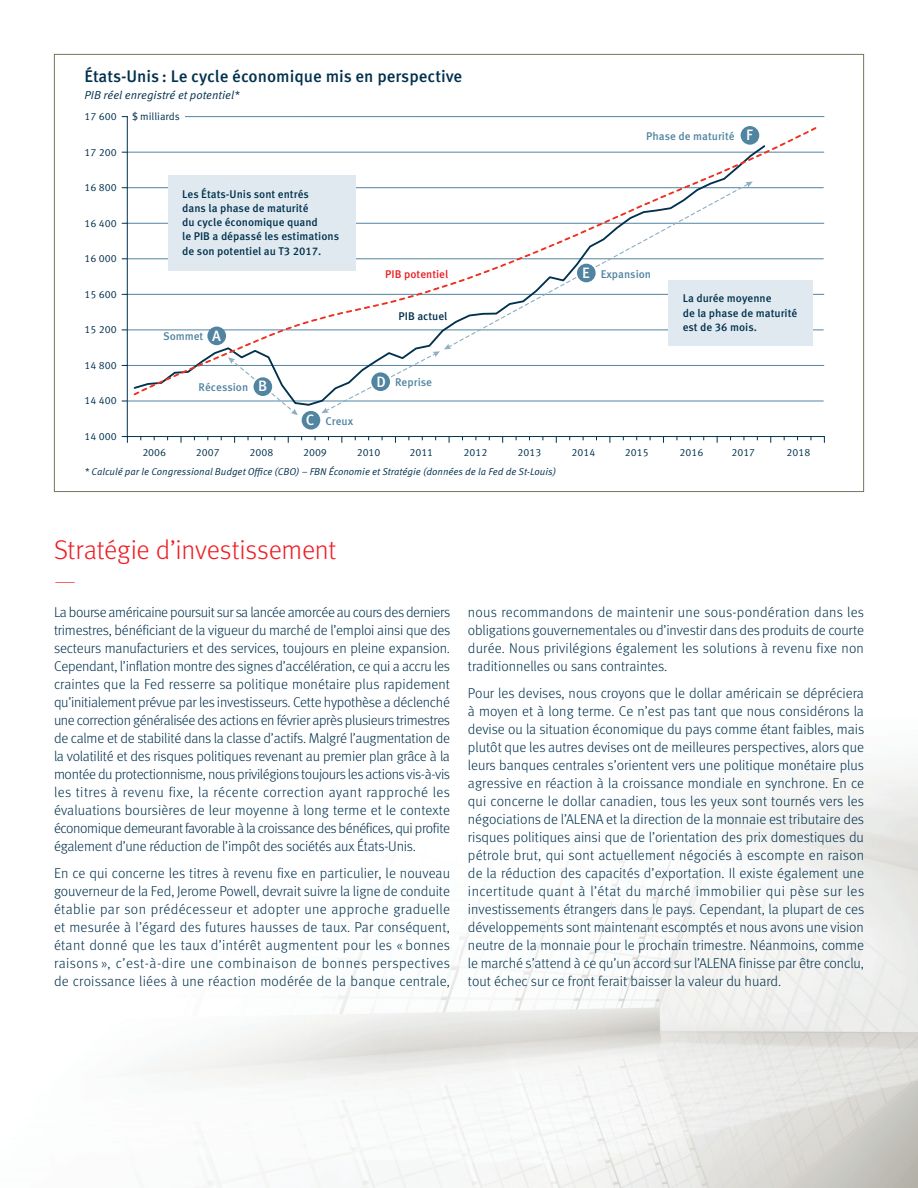
<style>
.page{position:relative;width:918px;height:1188px;background:#fff}
.page>*{position:absolute;margin:0;border:0;box-sizing:border-box;transform-origin:0 0}
.t1{font:300 27px "Meta OT";letter-spacing:-.01em;color:#ee1d23}
.t2{font:100 27px "Meta OT";color:#ee1d23}
.t3{font:500 16.8px "Meta OT";color:#00314d}
.t4{font:500 15px "Meta OT";color:#fff}
.t5{font:300 14.25px/18px "Meta OT";color:#00314d;text-align:justify}
.t6{font:11.55px "Meta OT Norm Ita";color:#00314d}
.t7{font:500 11.1px/14.2px "Meta OT";color:#00314d}
.t8{font:500 11.1px "Meta OT";color:#5084a0}
.t9{font:500 11.1px "Meta OT";color:#ee1d23}
.t10{font:10.5px "Meta OT Norm";color:#00314d}
.t11{font:9.9px "Meta OT Norm Ita";color:#00314d}
.s1{font-size:15px;color:#fff}
</style>
<div class="page">
<img style="left:145px;top:768px;width:773px;height:420px">
<hr style="left:127px;top:365px;width:697px;height:1px;background:#5085a1">
<hr style="left:127px;top:294px;width:697px;height:1px;background:#5085a1">
<hr style="left:127px;top:223px;width:697px;height:1px;background:#5085a1">
<hr style="left:127px;top:187px;width:697px;height:1px;background:#5085a1">
<hr style="left:127px;top:152px;width:697px;height:1px;background:#5085a1">
<hr style="left:185px;top:116px;width:639px;height:1px;background:#5085a1">
<hr style="left:127px;top:117px;width:1px;height:320px;background:#00314d">
<hr style="left:127px;top:436px;width:697px;height:1px;background:#00314d">
<hr style="left:127px;top:259px;width:697px;height:1px;background:#5085a1">
<hr style="left:127px;top:330px;width:697px;height:1px;background:#5085a1">
<hr style="left:127px;top:401px;width:697px;height:1px;background:#5085a1">
<svg style="left:122px;top:436px;width:6px;height:7px"></svg>
<svg style="left:122px;top:126px;width:696px;height:289px"></svg>
<div style="left:741px;top:126px;width:18px;height:19px;background:#5084a0;border-radius:50%"></div>
<div style="left:254px;top:377px;width:18px;height:19px;background:#5084a0;border-radius:50%"></div>
<div style="left:207px;top:327px;width:19px;height:18px;background:#5084a0;border-radius:50%"></div>
<div style="left:577px;top:264px;width:19px;height:18px;background:#5084a0;border-radius:50%"></div>
<div style="left:371px;top:372px;width:19px;height:19px;background:#5084a0;border-radius:50%"></div>
<div style="left:302px;top:411px;width:18px;height:19px;background:#5084a0;border-radius:50%"></div>
<p class="t3" style="left:85px;top:70px;width:379px">États-Unis : Le cycle économique mis en perspective</p>
<p class="t6" style="left:85px;top:91px;width:156px">PIB réel enregistré et potentiel*</p>
<p class="t10" style="left:85px;top:113px;width:34px">17 600</p>
<p class="t10" style="left:85px;top:148px;width:34px">17 200</p>
<p class="t10" style="left:85px;top:184px;width:34px">16 800</p>
<p class="t10" style="left:85px;top:219px;width:34px">16 400</p>
<p class="t10" style="left:85px;top:255px;width:34px">16 000</p>
<p class="t10" style="left:85px;top:290px;width:34px">15 600</p>
<p class="t10" style="left:85px;top:326px;width:34px">15 200</p>
<p class="t10" style="left:85px;top:361px;width:34px">14 800</p>
<p class="t10" style="left:85px;top:397px;width:34px">14 400</p>
<p class="t10" style="left:85px;top:432px;width:34px">14 000</p>
<p class="t10" style="left:132px;top:113px;width:50px">$ milliards</p>
<p class="t7" style="left:182px;top:188px;width:158px">Les États-Unis sont entrés<br>dans la phase de maturité<br>du cycle économique quand<br>le PIB a dépassé les estimations de son potentiel au T3 2017.</p>
<p class="t8" style="left:163px;top:332px;width:59px">Sommet <span class="s1">A</span></p>
<p class="t8" style="left:199px;top:383px;width:70px">Récession <span class="s1">B</span></p>
<p class="t8" style="left:306px;top:417px;width:49px"><span class="s1">C</span> Creux</p>
<p class="t9" style="left:385px;top:270px;width:65px">PIB potentiel</p>
<p class="t7" style="left:399px;top:310px;width:50px">PIB actuel</p>
<p class="t8" style="left:376px;top:378px;width:57px"><span class="s1">D</span> Reprise</p>
<p class="t8" style="left:646px;top:132px;width:90px">Phase de maturité</p>
<p class="t4" style="left:746px;top:129px;width:8px">F</p>
<p class="t8" style="left:582px;top:270px;width:71px"><span class="s1">E</span> Expansion</p>
<p class="t7" style="left:683px;top:292px;width:116px">La durée moyenne<br>de la phase de maturité est de 36 mois.</p>
<p class="t10" style="left:142px;top:449px;width:25px">2006</p>
<p class="t10" style="left:196px;top:449px;width:25px">2007</p>
<p class="t10" style="left:250px;top:449px;width:25px">2008</p>
<p class="t10" style="left:303px;top:449px;width:25px">2009</p>
<p class="t10" style="left:357px;top:449px;width:25px">2010</p>
<p class="t10" style="left:409px;top:449px;width:25px">2011</p>
<p class="t10" style="left:464px;top:449px;width:25px">2012</p>
<p class="t10" style="left:518px;top:449px;width:25px">2013</p>
<p class="t10" style="left:572px;top:449px;width:25px">2014</p>
<p class="t10" style="left:625px;top:449px;width:25px">2015</p>
<p class="t10" style="left:680px;top:449px;width:25px">2016</p>
<p class="t10" style="left:731px;top:449px;width:25px">2017</p>
<p class="t10" style="left:787px;top:449px;width:25px">2018</p>
<p class="t11" style="left:85px;top:468px;width:473px">* Calculé par le Congressional Budget Office (CBO) – FBN Économie et Stratégie (données de la Fed de St-Louis)</p>
<h1 class="t1" style="left:54px;top:539px;width:284px">Stratégie d’investissement</h1>
<h1 class="t2" style="left:54px;top:571px;width:23px">—</h1>
<p class="t5" style="left:54px;top:604px;width:398px">La bourse américaine poursuit sur sa lancée amorcée au cours des derniers trimestres, bénéficiant de la vigueur du marché de l’emploi ainsi que des secteurs manufacturiers et des services, toujours en pleine expansion.<br>Cependant, l’inflation montre des signes d’accélération, ce qui a accru les craintes que la Fed resserre sa politique monétaire plus rapidement qu’initialement prévue par les investisseurs. Cette hypothèse a déclenché une correction généralisée des actions en février après plusieurs trimestres de calme et de stabilité dans la classe d’actifs. Malgré l’augmentation de la volatilité et des risques politiques revenant au premier plan grâce à la montée du protectionnisme, nous privilégions toujours les actions vis-à-vis les titres à revenu fixe, la récente correction ayant rapproché les évaluations boursières de leur moyenne à long terme et le contexte économique demeurant favorable à la croissance des bénéfices, qui profite également d’une réduction de l’impôt des sociétés aux États-Unis.</p>
<p class="t5" style="left:54px;top:865px;width:398px">En ce qui concerne les titres à revenu fixe en particulier, le nouveau gouverneur de la Fed, Jerome Powell, devrait suivre la ligne de conduite établie par son prédécesseur et adopter une approche graduelle et mesurée à l’égard des futures hausses de taux. Par conséquent, étant donné que les taux d’intérêt augmentent pour les « bonnes raisons », c’est-à-dire une combinaison de bonnes perspectives de croissance liées à une réaction modérée de la banque centrale,</p>
<p class="t5" style="left:468px;top:604px;width:398px">nous recommandons de maintenir une sous-pondération dans les obligations gouvernementales ou d’investir dans des produits de courte durée. Nous privilégions également les solutions à revenu fixe non traditionnelles ou sans contraintes.</p>
<p class="t5" style="left:468px;top:685px;width:398px">Pour les devises, nous croyons que le dollar américain se dépréciera à moyen et à long terme. Ce n’est pas tant que nous considérons la devise ou la situation économique du pays comme étant faibles, mais plutôt que les autres devises ont de meilleures perspectives, alors que leurs banques centrales s’orientent vers une politique monétaire plus agressive en réaction à la croissance mondiale en synchrone. En ce qui concerne le dollar canadien, tous les yeux sont tournés vers les négociations de l’ALENA et la direction de la monnaie est tributaire des risques politiques ainsi que de l’orientation des prix domestiques du pétrole brut, qui sont actuellement négociés à escompte en raison de la réduction des capacités d’exportation. Il existe également une incertitude quant à l’état du marché immobilier qui pèse sur les investissements étrangers dans le pays. Cependant, la plupart de ces développements sont maintenant escomptés et nous avons une vision neutre de la monnaie pour le prochain trimestre. Néanmoins, comme le marché s’attend à ce qu’un accord sur l’ALENA finisse par être conclu, tout échec sur ce front ferait baisser la valeur du huard.</p>
</div>
